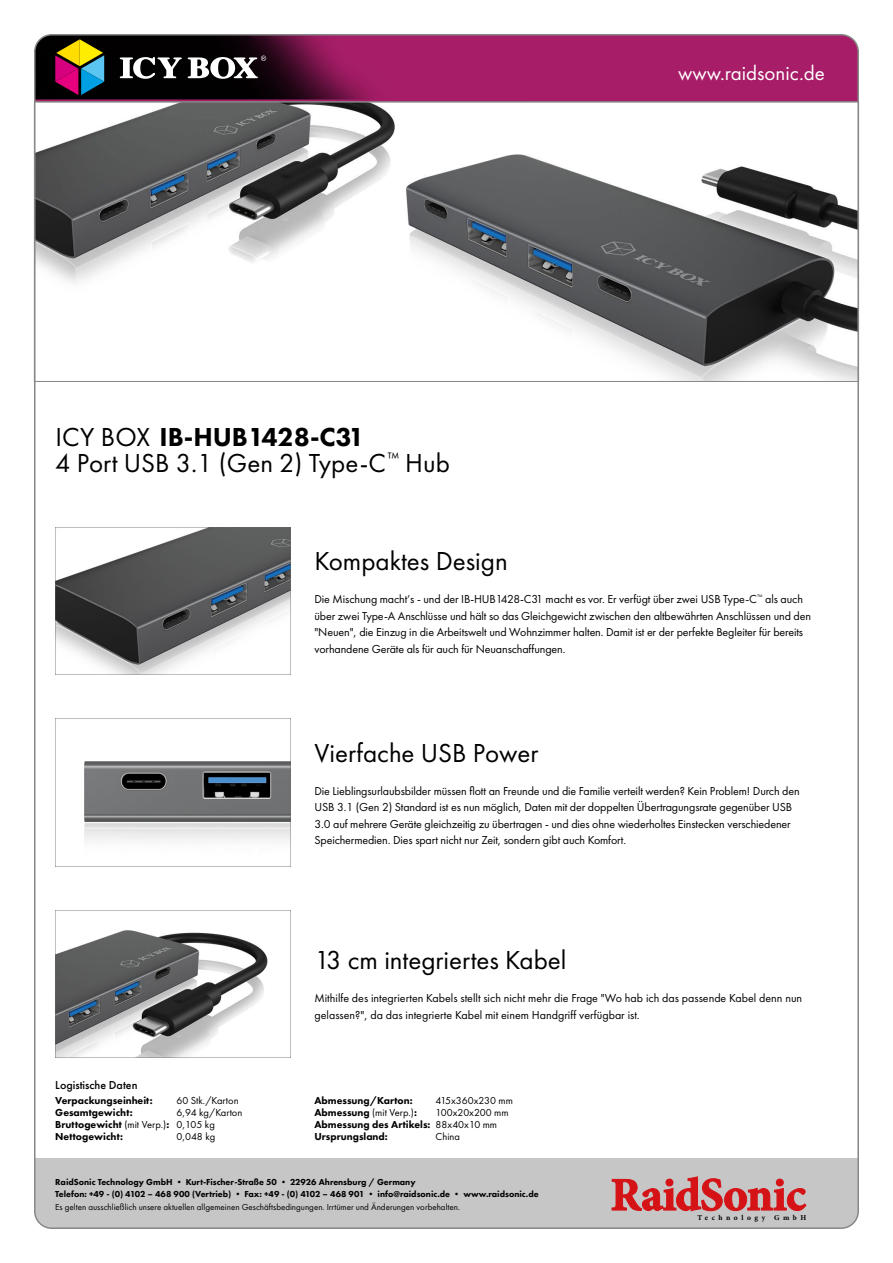
<style>
.page{position:relative;width:893px;height:1263px;background:#fff}
.page>*{position:absolute;margin:0;border:0;box-sizing:border-box;transform-origin:0 0}
.Titel_icybox{font:27px "Futura PT";color:#000}
.fließtext{font:27px "Futura PT";color:#000}
.Titel_icybox-2{font:800 27px "Futura PT";color:#000}
.t1{font:21px "Futura PT";color:#fff}
.fließtext-2{font:12px/16.5px "Futura PT";letter-spacing:-.01em;color:#000}
.t2{font:500 12px "Futura PT";color:#000}
.t3{font:800 10.5px "Futura PT";color:#000}
.t4{font:10.5px "Futura PT";color:#000}
.Fuß{font:800 9px "Futura PT";color:#000}
.Fuß-2{font:9px "Futura PT";color:#000}
.t5{font:700 7.5px "Minion Pro";letter-spacing:.47em;color:#000}
.s1{font-weight:400}
</style>
<div class="page">
<svg style="left:37px;top:102px;width:819px;height:280px"></svg>
<img style="left:55px;top:528px;width:236px;height:147px">
<img style="left:55px;top:719px;width:236px;height:147px">
<img style="left:55px;top:910px;width:236px;height:147px">
<div style="left:35px;top:1159px;width:823px;height:69px;background:#c6c6c6"></div>
<svg style="left:612px;top:1176px;width:194px;height:35px"></svg>
<svg style="left:37px;top:37px;width:819px;height:65px;background:#811851"></svg>
<svg style="left:120px;top:56px;width:146px;height:23px"></svg>
<svg style="left:55px;top:39px;width:49px;height:56px;background:#755b4f"></svg>
<p class="Titel_icybox-2" style="left:55px;top:420px;width:311px"><span class="s1">ICY BOX</span> IB-HUB1428-C31</p>
<p class="Titel_icybox" style="left:55px;top:447px;width:396px">4 Port USB 3.1 (Gen 2) Type-C<sup>™</sup> Hub</p>
<p class="t1" style="left:678px;top:60px;width:148px">www.raidsonic.de</p>
<p class="fließtext" style="left:314px;top:545px;width:195px">Kompaktes Design</p>
<p class="fließtext-2" style="left:314px;top:591px;width:498px">Die Mischung macht‘s - und der IB-HUB1428-C31 macht es vor. Er verfügt über zwei USB Type-C<sup>™</sup> als auch über zwei Type-A Anschlüsse und hält so das Gleichgewicht zwischen den altbewährten Anschlüssen und den "Neuen", die Einzug in die Arbeitswelt und Wohnzimmer halten. Damit ist er der perfekte Begleiter für bereits vorhandene Geräte als für auch für Neuanschaffungen.</p>
<p class="fließtext" style="left:314px;top:737px;width:226px">Vierfache USB Power</p>
<p class="fließtext-2" style="left:314px;top:782px;width:487px">Die Lieblingsurlaubsbilder müssen flott an Freunde und die Familie verteilt werden? Kein Problem! Durch den USB 3.1 (Gen 2) Standard ist es nun möglich, Daten mit der doppelten Übertragungsrate gegenüber USB 3.0 auf mehrere Geräte gleichzeitig zu übertragen - und dies ohne wiederholtes Einstecken verschiedener Speichermedien. Dies spart nicht nur Zeit, sondern gibt auch Komfort.</p>
<p class="Titel_icybox" style="left:314px;top:944px;width:254px">13 cm integriertes Kabel</p>
<p class="fließtext-2" style="left:314px;top:990px;width:489px">Mithilfe des integrierten Kabels stellt sich nicht mehr die Frage "Wo hab ich das passende Kabel denn nun gelassen?", da das integrierte Kabel mit einem Handgriff verfügbar ist.</p>
<p class="t2" style="left:55px;top:1078px;width:84px">Logistische Daten</p>
<p class="t3" style="left:55px;top:1094px;width:99px">Verpackungseinheit:</p>
<p class="t3" style="left:55px;top:1106px;width:79px">Gesamtgewicht:</p>
<p class="t3" style="left:55px;top:1118px;width:115px">Bruttogewicht <span class="s1">(mit Verp.)</span>:</p>
<p class="t3" style="left:55px;top:1130px;width:69px">Nettogewicht:</p>
<p class="t4" style="left:176px;top:1094px;width:64px">60 Stk./Karton</p>
<p class="t4" style="left:176px;top:1106px;width:67px">6,94 kg/Karton</p>
<p class="t4" style="left:176px;top:1118px;width:40px">0,105 kg</p>
<p class="t4" style="left:176px;top:1130px;width:40px">0,048 kg</p>
<p class="t3" style="left:314px;top:1094px;width:100px">Abmessung/Karton:</p>
<p class="t3" style="left:314px;top:1106px;width:104px">Abmessung <span class="s1">(mit Verp.)</span>:</p>
<p class="t3" style="left:314px;top:1118px;width:118px">Abmessung des Artikels:</p>
<p class="t3" style="left:314px;top:1130px;width:75px">Ursprungsland:</p>
<p class="Fuß" style="left:55px;top:1176px;width:362px">RaidSonic Technology GmbH • Kurt-Fischer-Straße 50 • 22926 Ahrensburg / Germany</p>
<p class="Fuß" style="left:55px;top:1188px;width:485px">Telefon: +49 - (0) 4102 – 468 900 (Vertrieb) • Fax: +49 - (0) 4102 – 468 901 • info@raidsonic.de • www.raidsonic.de</p>
<p class="Fuß-2" style="left:55px;top:1202px;width:406px">Es gelten ausschließlich unsere aktuellen allgemeinen Geschäftsbedingungen. Irrtümer und Änderungen vorbehalten.</p>
<p class="t4" style="left:436px;top:1094px;width:79px">415x360x230 mm</p>
<p class="t4" style="left:436px;top:1106px;width:74px">100x20x200 mm</p>
<p class="t4" style="left:436px;top:1118px;width:63px">88x40x10 mm</p>
<p class="t4" style="left:436px;top:1130px;width:26px">China</p>
<p class="t5" style="left:697px;top:1212px;width:110px">Technology GmbH</p>
</div>
